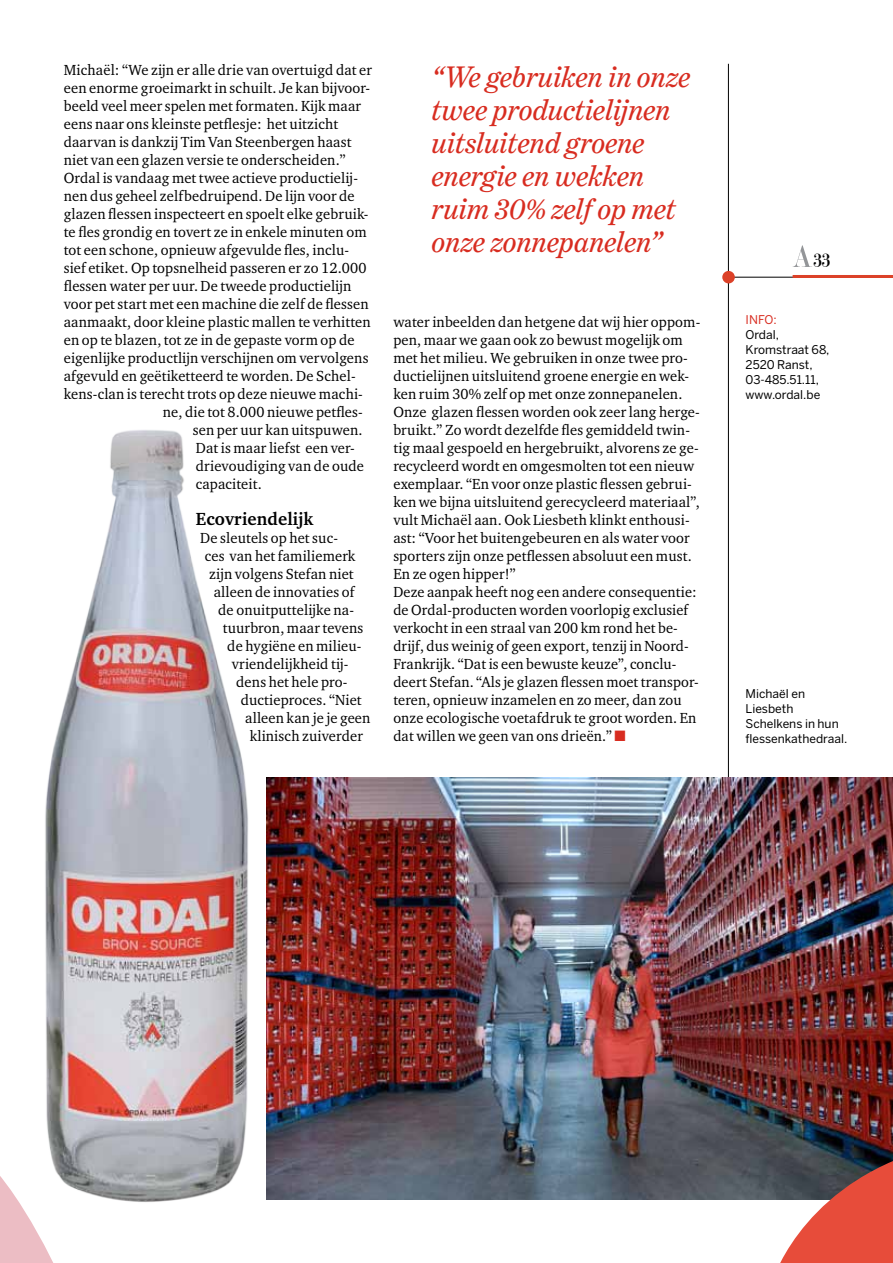
<style>
.page{position:relative;width:893px;height:1263px;background:#fff}
.page>*{position:absolute;margin:0;border:0;box-sizing:border-box;transform-origin:0 0}
.t1{font:italic 30px/33px "Benton Modern Two";color:#d82c20}
.t2{font:21px "Modern";color:#000;scale:.86 1}
.t3{font:700 18px "Charter ITC Std";letter-spacing:.01em;color:#000}
.t4{font:15px/18px "Charter ITC Std";letter-spacing:.01em;color:#000}
.t5{font:12px/15px "Benton Sans";color:#000}
.t6{font:12px "Benton Sans";color:#d82c20}
.s1{color:#d82c20}
</style>
<div class="page">
<svg style="left:793px;top:245px;width:19px;height:22px"></svg>
<hr style="left:729px;top:277px;width:164px;height:1px;background:#000">
<hr style="left:728px;top:64px;width:1px;height:1135px;background:#000">
<div style="left:722px;top:271px;width:13px;height:12px;background:#dc4128;border-radius:50%"></div>
<img style="left:267px;top:778px;width:626px;height:421px">
<svg style="left:0;top:1176px;width:53px;height:87px"></svg>
<svg style="left:771px;top:1153px;width:122px;height:110px;background:#b2625b"></svg>
<img style="left:26px;top:430px;width:222px;height:784px">
<hr style="left:793px;top:275px;width:100px;height:3px;background:#dc4128">
<p class="t4" style="left:64px;top:60px;width:310px">Michaël: “We zijn er alle drie van overtuigd dat er</p>
<p class="t4" style="left:64px;top:78px;width:308px">een enorme groeimarkt in schuilt. Je kan bijvoor-</p>
<p class="t4" style="left:64px;top:96px;width:299px">beeld veel meer spelen met formaten. Kijk maar</p>
<p class="t4" style="left:64px;top:114px;width:276px">eens naar ons kleinste petflesje: het uitzicht</p>
<p class="t4" style="left:64px;top:132px;width:289px">daarvan is dankzij Tim Van Steenbergen haast</p>
<p class="t4" style="left:64px;top:150px;width:283px">niet van een glazen versie te onderscheiden.”</p>
<p class="t4" style="left:64px;top:168px;width:296px">Ordal is vandaag met twee actieve productielij-</p>
<p class="t4" style="left:64px;top:186px;width:292px">nen dus geheel zelfbedruipend. De lijn voor de</p>
<p class="t4" style="left:64px;top:204px;width:306px">glazen flessen inspecteert en spoelt elke gebruik-</p>
<p class="t4" style="left:64px;top:222px;width:304px">te fles grondig en tovert ze in enkele minuten om</p>
<p class="t4" style="left:64px;top:240px;width:287px">tot een schone, opnieuw afgevulde fles, inclu-</p>
<p class="t4" style="left:64px;top:258px;width:304px">sief etiket. Op topsnelheid passeren er zo 12.000</p>
<p class="t4" style="left:64px;top:276px;width:289px">flessen water per uur. De tweede productielijn</p>
<p class="t4" style="left:64px;top:294px;width:306px">voor pet start met een machine die zelf de flessen</p>
<p class="t4" style="left:64px;top:312px;width:309px">aanmaakt, door kleine plastic mallen te verhitten</p>
<p class="t4" style="left:64px;top:330px;width:292px">en op te blazen, tot ze in de gepaste vorm op de</p>
<p class="t4" style="left:64px;top:348px;width:306px">eigenlijke productlijn verschijnen om vervolgens</p>
<p class="t4" style="left:64px;top:366px;width:293px">afgevuld en geëtiketteerd te worden. De Schel-</p>
<p class="t4" style="left:64px;top:384px;width:301px">kens-clan is terecht trots op deze nieuwe machi-</p>
<p class="t4" style="left:163px;top:402px;width:202px">ne, die tot 8.000 nieuwe petfles-</p>
<p class="t4" style="left:193px;top:420px;width:171px">sen per uur kan uitspuwen.</p>
<p class="t4" style="left:196px;top:438px;width:161px">Dat is maar liefst een ver-</p>
<p class="t4" style="left:196px;top:456px;width:170px">drievoudiging van de oude</p>
<p class="t4" style="left:196px;top:474px;width:68px">capaciteit.</p>
<p class="t3" style="left:196px;top:508px;width:119px">Ecovriendelijk</p>
<p class="t4" style="left:200px;top:528px;width:139px">De sleutels op het suc-</p>
<p class="t4" style="left:205px;top:546px;width:152px">ces van het familiemerk</p>
<p class="t4" style="left:209px;top:564px;width:146px">zijn volgens Stefan niet</p>
<p class="t4" style="left:214px;top:582px;width:142px">alleen de innovaties of</p>
<p class="t4" style="left:218px;top:600px;width:137px">de onuitputtelijke na-</p>
<p class="t4" style="left:223px;top:618px;width:142px">tuurbron, maar tevens</p>
<p class="t4" style="left:227px;top:636px;width:136px">de hygiëne en milieu-</p>
<p class="t4" style="left:232px;top:654px;width:118px">vriendelijkheid tij-</p>
<p class="t4" style="left:236px;top:672px;width:113px">dens het hele pro-</p>
<p class="t4" style="left:241px;top:690px;width:122px">ductieproces. “Niet</p>
<p class="t4" style="left:245px;top:708px;width:127px">alleen kan je je geen</p>
<p class="t4" style="left:250px;top:726px;width:115px">klinisch zuiverder</p>
<h1 class="t1" style="left:432px;top:61px;width:260px">“We gebruiken in onze twee productielijnen uitsluitend groene energie en wekken ruim 30% zelf op met onze zonnepanelen”</h1>
<p class="t4" style="left:393px;top:312px;width:308px">water inbeelden dan hetgene dat wij hier oppom&shy;pen, maar we gaan ook zo bewust mogelijk om met het milieu. We gebruiken in onze twee pro&shy;ductielijnen uitsluitend groene energie en wek&shy;ken ruim 30% zelf op met onze zonnepanelen.<br>Onze glazen flessen worden ook zeer lang herge&shy;bruikt.” Zo wordt dezelfde fles gemiddeld twin&shy;tig maal gespoeld en hergebruikt, alvorens ze ge&shy;recycleerd wordt en omgesmolten tot een nieuw exemplaar. “En voor onze plastic flessen gebrui&shy;ken we bijna uitsluitend gerecycleerd materiaal”, vult Michaël aan. Ook Liesbeth klinkt enthousi&shy;ast: “Voor het buitengebeuren en als water voor sporters zijn onze petflessen absoluut een must.<br>En ze ogen hipper!”<br>Deze aanpak heeft nog een andere consequentie: de Ordal-producten worden voorlopig exclusief verkocht in een straal van 200 km rond het be&shy;drijf, dus weinig of geen export, tenzij in Noord-Frankrijk. “Dat is een bewuste keuze”, conclu&shy;deert Stefan. “Als je glazen flessen moet transpor&shy;teren, opnieuw inzamelen en zo meer, dan zou onze ecologische voetafdruk te groot worden. En dat willen we geen van ons drieën.” <span class="s1">■</span></p>
<h2 class="t2" style="left:814px;top:250px;width:21px">33</h2>
<p class="t6" style="left:746px;top:313px;width:33px">INFO:</p>
<p class="t5" style="left:746px;top:327px;width:85px">Ordal,<br>Kromstraat 68,<br>2520 Ranst,<br>03-485.51.11, www.ordal.be</p>
<p class="t5" style="left:746px;top:686px;width:103px">Michaël en<br>Liesbeth<br>Schelkens in hun flessenkathedraal.</p>
</div>
